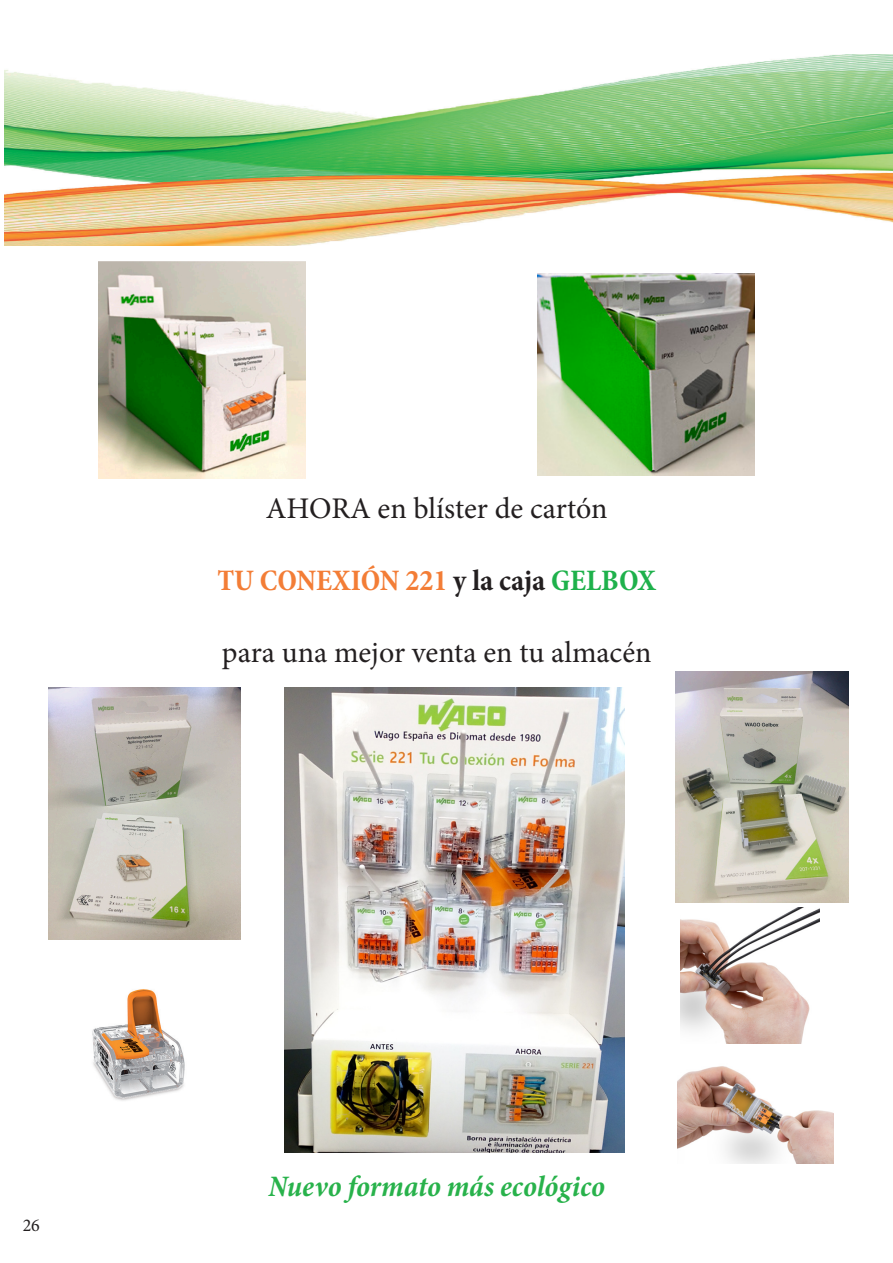
<style>
.page{position:relative;width:893px;height:1263px;background:#fff}
.page>*{position:absolute;margin:0;border:0;box-sizing:border-box;transform-origin:0 0}
.t1{font:30px "Minion Pro";color:#231f20}
.t2{font:700 condensed 30px "Minion Pro";color:#f37d36}
.t3{font:italic 700 condensed 30px "Minion Pro";color:#28b24b}
.t4{font:18px "Minion Pro";color:#231f20}
.s1{color:#231f20}
.s2{color:#1eb14b}
</style>
<div class="page">
<img style="left:538px;top:273px;width:216px;height:202px">
<img style="left:49px;top:688px;width:191px;height:252px">
<img style="left:676px;top:672px;width:173px;height:230px">
<img style="left:99px;top:261px;width:207px;height:217px">
<img style="left:4px;top:54px;width:889px;height:191px">
<img style="left:285px;top:688px;width:339px;height:464px">
<img style="left:680px;top:908px;width:139px;height:136px">
<img style="left:677px;top:1066px;width:156px;height:98px">
<img style="left:92px;top:989px;width:93px;height:112px">
<p class="t1" style="left:266px;top:489px;width:343px">AHORA en blíster de cartón</p>
<p class="t2" style="left:217px;top:560px;width:440px">TU CONEXIÓN 221 <span class="s1">y la caja</span> <span class="s2">GELBOX</span></p>
<p class="t1" style="left:222px;top:633px;width:431px">para una mejor venta en tu almacén</p>
<p class="t4" style="left:23px;top:1213px;width:19px">26</p>
<p class="t3" style="left:268px;top:1165px;width:338px">Nuevo formato más ecológico</p>
</div>
